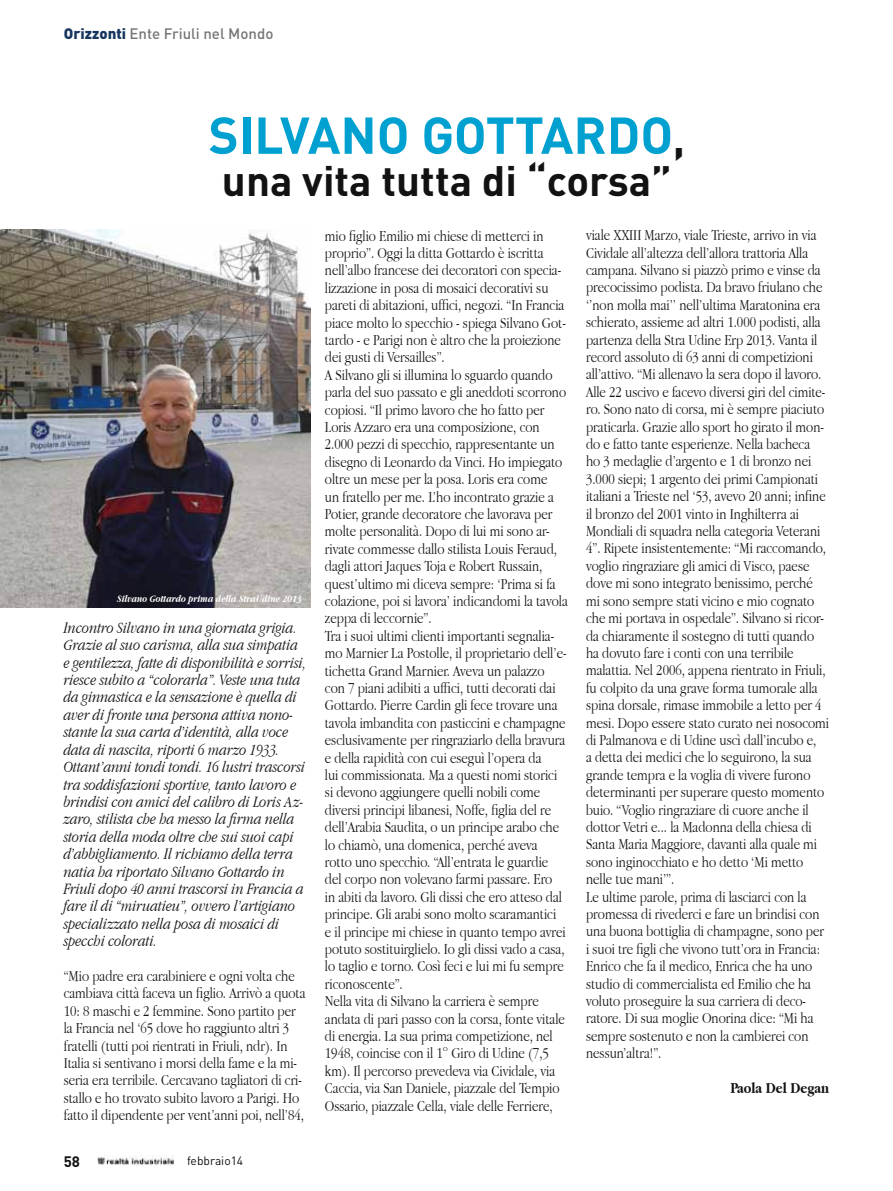
<style>
.page{position:relative;width:893px;height:1191px;background:#fff}
.page>*{position:absolute;margin:0;border:0;box-sizing:border-box;transform-origin:0 0}
.t1{font:700 51px "DIN Pro";color:#00a1d0}
.t2{font:700 42px "DIN Pro";color:#121212}
.t3{font:italic 300 16.5px/17.4px "Apple Garamond";color:#121212}
.t4{font:300 15.9px/17.4px "Apple Garamond";color:#121212}
.t5{font:700 15.9px "Apple Garamond";color:#121212}
.t6{font:500 15px "DIN Pro";color:#757776}
.t7{font:700 15px "DIN Pro";color:#121212}
.t8{font:12px "DIN Pro";color:#121212}
.t9{font:italic 700 10.35px "Apple Garamond";color:#fff}
.s1{font-weight:900;color:#17365f}
.s2{font-size:42px;color:#121212}
</style>
<div class="page">
<img style="left:98px;top:1155px;width:76px;height:10px">
<img style="left:0;top:230px;width:310px;height:378px">
<p class="t6" style="left:64px;top:23px;width:211px"><span class="s1">Orizzonti</span> Ente Friuli nel Mondo</p>
<h1 class="t1" style="left:209px;top:101px;width:478px">SILVANO GOTTARDO<span class="s2">,</span></h1>
<h2 class="t2" style="left:222px;top:152px;width:451px">una vita tutta di “corsa”</h2>
<p class="t9" style="left:117px;top:592px;width:186px">Silvano Gottardo prima della StraUdine 2013</p>
<p class="t3" style="left:64px;top:618px;width:244px">Incontro Silvano in una giornata grigia.<br>Grazie al suo carisma, alla sua simpatia e gentilezza, fatte di disponibilità e sorrisi, riesce subito a “colorarla”. Veste una tuta da ginnastica e la sensazione è quella di aver di fronte una persona attiva nono&shy;stante la sua carta d’identità, alla voce data di nascita, riporti 6 marzo 1933.<br>Ottant’anni tondi tondi. 16 lustri trascorsi tra soddisfazioni sportive, tanto lavoro e brindisi con amici del calibro di Loris Az&shy;zaro, stilista che ha messo la firma nella storia della moda oltre che sui suoi capi d’abbigliamento. Il richiamo della terra natia ha riportato Silvano Gottardo in Friuli dopo 40 anni trascorsi in Francia a fare il di “miruatieu”, ovvero l’artigiano specializzato nella posa di mosaici di specchi colorati.</p>
<p class="t4" style="left:64px;top:967px;width:243px">“Mio padre era carabiniere e ogni volta che cambiava città faceva un figlio. Arrivò a quota 10: 8 maschi e 2 femmine. Sono partito per la Francia nel ‘65 dove ho raggiunto altri 3 fratelli (tutti poi rientrati in Friuli, ndr). In Italia si sentivano i morsi della fame e la mi&shy;seria era terribile. Cercavano tagliatori di cri&shy;stallo e ho trovato subito lavoro a Parigi. Ho fatto il dipendente per vent’anni poi, nell’84,</p>
<p class="t7" style="left:64px;top:1151px;width:18px">58</p>
<p class="t8" style="left:187px;top:1152px;width:58px">febbraio14</p>
<p class="t4" style="left:325px;top:226px;width:244px">mio figlio Emilio mi chiese di metterci in proprio”. Oggi la ditta Gottardo è iscritta nell’albo francese dei decoratori con specia&shy;lizzazione in posa di mosaici decorativi su pareti di abitazioni, uffici, negozi. “In Francia piace molto lo specchio - spiega Silvano Got&shy;tardo - e Parigi non è altro che la proiezione dei gusti di Versailles”.<br>A Silvano gli si illumina lo sguardo quando parla del suo passato e gli aneddoti scorrono copiosi. “Il primo lavoro che ho fatto per Loris Azzaro era una composizione, con 2.000 pezzi di specchio, rappresentante un disegno di Leonardo da Vinci. Ho impiegato oltre un mese per la posa. Loris era come<br>un fratello per me. L’ho incontrato grazie a Potier, grande decoratore che lavorava per molte personalità. Dopo di lui mi sono ar&shy;rivate commesse dallo stilista Louis Feraud, dagli attori Jaques Toja e Robert Russain, quest’ultimo mi diceva sempre: ‘Prima si fa colazione, poi si lavora’ indicandomi la tavola zeppa di leccornie”.<br>Tra i suoi ultimi clienti importanti segnalia&shy;mo Marnier La Postolle, il proprietario dell’e&shy;tichetta Grand Marnier. Aveva un palazzo con 7 piani adibiti a uffici, tutti decorati dai Gottardo. Pierre Cardin gli fece trovare una tavola imbandita con pasticcini e champagne esclusivamente per ringraziarlo della bravura e della rapidità con cui eseguì l’opera da<br>lui commissionata. Ma a questi nomi storici si devono aggiungere quelli nobili come diversi principi libanesi, Noffe, figlia del re dell’Arabia Saudita, o un principe arabo che lo chiamò, una domenica, perché aveva rotto uno specchio. “All’entrata le guardie del corpo non volevano farmi passare. Ero<br>in abiti da lavoro. Gli dissi che ero atteso dal principe. Gli arabi sono molto scaramantici<br>e il principe mi chiese in quanto tempo avrei potuto sostituirglielo. Io gli dissi vado a casa, lo taglio e torno. Così feci e lui mi fu sempre riconoscente”.<br>Nella vita di Silvano la carriera è sempre andata di pari passo con la corsa, fonte vitale di energia. La sua prima competizione, nel 1948, coincise con il 1° Giro di Udine (7,5 km). Il percorso prevedeva via Cividale, via Caccia, via San Daniele, piazzale del Tempio Ossario, piazzale Cella, viale delle Ferriere,</p>
<p class="t4" style="left:586px;top:226px;width:245px">viale XXIII Marzo, viale Trieste, arrivo in via Cividale all’altezza dell’allora trattoria Alla campana. Silvano si piazzò primo e vinse da precocissimo podista. Da bravo friulano che ‘’non molla mai’’ nell’ultima Maratonina era schierato, assieme ad altri 1.000 podisti, alla partenza della Stra Udine Erp 2013. Vanta il record assoluto di 63 anni di competizioni all’attivo. “Mi allenavo la sera dopo il lavoro.<br>Alle 22 uscivo e facevo diversi giri del cimite&shy;ro. Sono nato di corsa, mi è sempre piaciuto praticarla. Grazie allo sport ho girato il mon&shy;do e fatto tante esperienze. Nella bacheca<br>ho 3 medaglie d’argento e 1 di bronzo nei 3.000 siepi; 1 argento dei primi Campionati italiani a Trieste nel ‘53, avevo 20 anni; infine il bronzo del 2001 vinto in Inghilterra ai Mondiali di squadra nella categoria Veterani 4”. Ripete insistentemente: “Mi raccomando, voglio ringraziare gli amici di Visco, paese dove mi sono integrato benissimo, perché mi sono sempre stati vicino e mio cognato che mi portava in ospedale”. Silvano si ricor&shy;da chiaramente il sostegno di tutti quando ha dovuto fare i conti con una terribile malattia. Nel 2006, appena rientrato in Friuli, fu colpito da una grave forma tumorale alla spina dorsale, rimase immobile a letto per 4 mesi. Dopo essere stato curato nei nosocomi di Palmanova e di Udine uscì dall’incubo e,<br>a detta dei medici che lo seguirono, la sua grande tempra e la voglia di vivere furono determinanti per superare questo momento buio. “Voglio ringraziare di cuore anche il dottor Vetri e... la Madonna della chiesa di Santa Maria Maggiore, davanti alla quale mi sono inginocchiato e ho detto ‘Mi metto nelle tue mani’”.<br>Le ultime parole, prima di lasciarci con la promessa di rivederci e fare un brindisi con una buona bottiglia di champagne, sono per i suoi tre figli che vivono tutt’ora in Francia:<br>Enrico che fa il medico, Enrica che ha uno studio di commercialista ed Emilio che ha voluto proseguire la sua carriera di deco&shy;ratore. Di sua moglie Onorina dice: “Mi ha sempre sostenuto e non la cambierei con nessun’altra!”.</p>
<p class="t5" style="left:730px;top:1079px;width:100px">Paola Del Degan</p>
</div>
